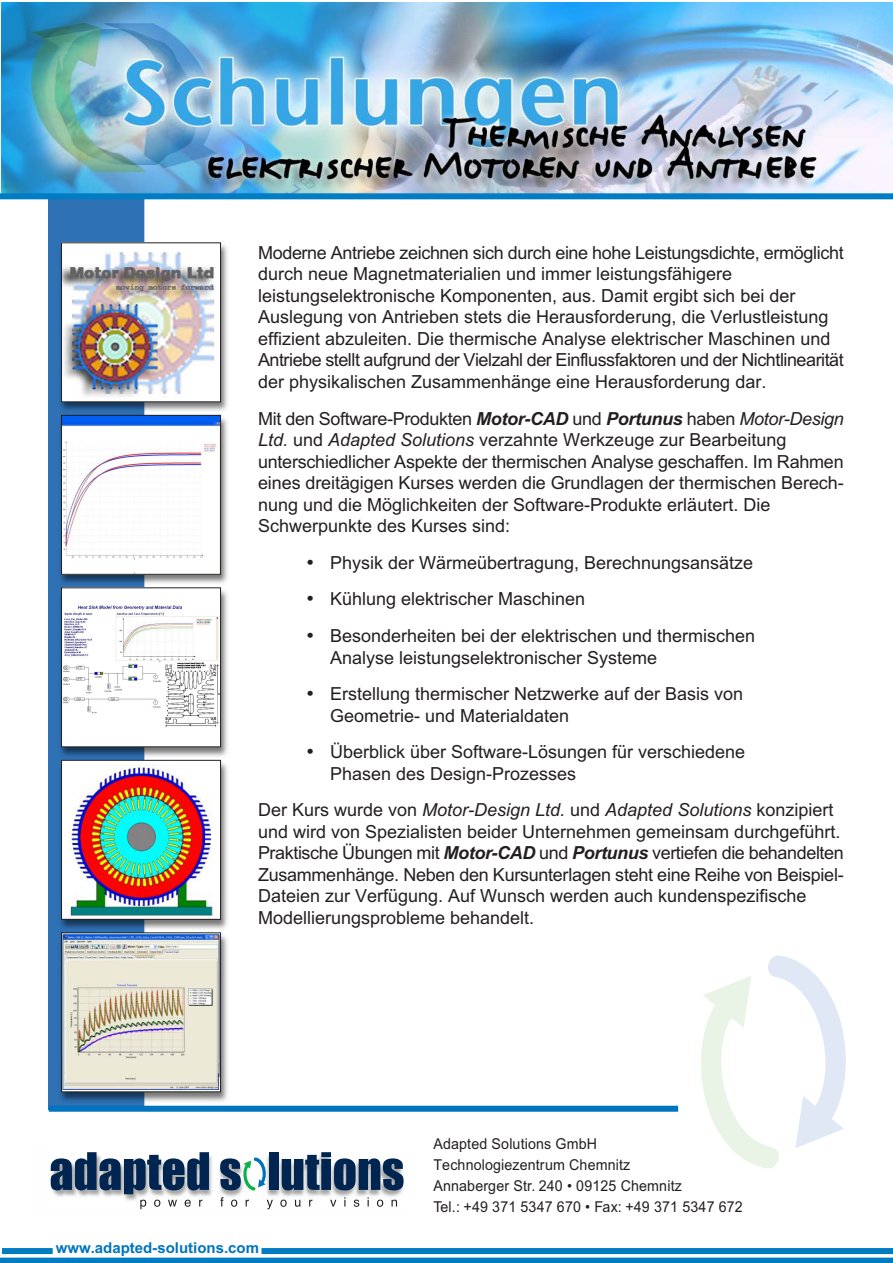
<style>
.page{position:relative;width:893px;height:1263px;background:#fff}
.page>*{position:absolute;margin:0;border:0;box-sizing:border-box;transform-origin:0 0}
.t1{font:18px/21.6px "Arial";color:#231f20}
.t2{font:15px/21px "Arial";letter-spacing:.01em;color:#231f20;scale:.95 1}
.t3{font:700 15px "Arial";color:#0074be}
.s1{font-weight:700;font-style:italic}
.s2{font-style:italic}
</style>
<div class="page">
<img style="left:48px;top:199px;width:212px;height:910px">
<img style="left:1px;top:3px;width:891px;height:190px">
<div style="left:0;top:193px;width:892px;height:6px;background:#007cc2"></div>
<div style="left:0;top:1258px;width:892px;height:5px;background:#007cc2"></div>
<div style="left:49px;top:1106px;width:629px;height:6px;background:#0074be"></div>
<img style="left:50px;top:1152px;width:353px;height:58px">
<svg style="left:140px;top:1200px;width:6px;height:9px"></svg>
<svg style="left:154px;top:1200px;width:6px;height:7px"></svg>
<svg style="left:168px;top:1200px;width:9px;height:7px"></svg>
<svg style="left:185px;top:1200px;width:6px;height:7px"></svg>
<svg style="left:199px;top:1200px;width:3px;height:7px"></svg>
<svg style="left:220px;top:1197px;width:3px;height:10px"></svg>
<svg style="left:231px;top:1200px;width:6px;height:7px"></svg>
<svg style="left:246px;top:1200px;width:3px;height:7px"></svg>
<svg style="left:267px;top:1200px;width:6px;height:9px"></svg>
<svg style="left:280px;top:1200px;width:7px;height:7px"></svg>
<svg style="left:295px;top:1200px;width:5px;height:7px"></svg>
<svg style="left:309px;top:1200px;width:3px;height:7px"></svg>
<svg style="left:330px;top:1200px;width:6px;height:7px"></svg>
<svg style="left:354px;top:1200px;width:5px;height:7px"></svg>
<svg style="left:377px;top:1200px;width:6px;height:7px"></svg>
<svg style="left:391px;top:1200px;width:6px;height:7px"></svg>
<svg style="left:51px;top:1152px;width:158px;height:42px"></svg>
<div style="left:269px;top:1152px;width:9px;height:38px;background:#002551"></div>
<svg style="left:282px;top:1152px;width:122px;height:38px"></svg>
<svg style="left:220px;top:1157px;width:49px;height:34px"></svg>
<svg style="left:701px;top:955px;width:145px;height:214px"></svg>
<div style="left:261px;top:1248px;width:631px;height:6px;background:#007cc2"></div>
<div style="left:2px;top:1248px;width:51px;height:6px;background:#007cc2"></div>
<img style="left:63px;top:244px;width:156px;height:156px">
<div style="left:61px;top:242px;width:160px;height:160px;border:1px solid #231f20"></div>
<img style="left:63px;top:417px;width:156px;height:156px">
<div style="left:61px;top:415px;width:160px;height:160px;border:1px solid #231f20"></div>
<img style="left:63px;top:589px;width:156px;height:156px">
<div style="left:61px;top:587px;width:160px;height:160px;border:1px solid #231f20"></div>
<div style="left:62px;top:760px;width:158px;height:159px;background:#fff"></div>
<img style="left:63px;top:765px;width:150px;height:152px">
<div style="left:61px;top:760px;width:160px;height:160px;border:1px solid #231f20"></div>
<img style="left:63px;top:934px;width:156px;height:156px">
<div style="left:61px;top:932px;width:160px;height:160px;border:1px solid #231f20"></div>
<p class="t1" style="left:258px;top:243px;width:587px">Moderne Antriebe zeichnen sich durch eine hohe Leistungsdichte, ermöglicht durch neue Magnetmaterialien und immer leistungsfähigere leistungselektronische Komponenten, aus. Damit ergibt sich bei der Auslegung von Antrieben stets die Herausforderung, die Verlustleistung effizient abzuleiten. Die thermische Analyse elektrischer Maschinen und Antriebe stellt aufgrund der Vielzahl der Einflussfaktoren und der Nichtlinearität der physikalischen Zusammenhänge eine Herausforderung dar.</p>
<p class="t1" style="left:258px;top:409px;width:587px">Mit den Software-Produkten <span class="s1">Motor-CAD</span> und <span class="s1">Portunus</span> haben <span class="s2">Motor-Design Ltd.</span> und <span class="s2">Adapted Solutions</span> verzahnte Werkzeuge zur Bearbeitung unterschiedlicher Aspekte der thermischen Analyse geschaffen. Im Rahmen eines dreitägigen Kurses werden die Grundlagen der thermischen Berech&shy;nung und die Möglichkeiten der Software-Produkte erläutert. Die Schwerpunkte des Kurses sind:</p>
<p class="t1" style="left:306px;top:554px;width:449px">• Physik der Wärmeübertragung, Berechnungsansätze</p>
<p class="t1" style="left:306px;top:590px;width:281px">• Kühlung elektrischer Maschinen</p>
<p class="t1" style="left:330px;top:627px;width:427px;text-indent:-24px">• Besonderheiten bei der elektrischen und thermischen<br>Analyse leistungselektronischer Systeme</p>
<p class="t1" style="left:330px;top:685px;width:415px;text-indent:-24px">• Erstellung thermischer Netzwerke auf der Basis von<br>Geometrie- und Materialdaten</p>
<p class="t1" style="left:330px;top:743px;width:417px;text-indent:-24px">• Überblick über Software-Lösungen für verschiedene<br>Phasen des Design-Prozesses</p>
<p class="t1" style="left:258px;top:801px;width:587px">Der Kurs wurde von <span class="s2">Motor-Design Ltd.</span> und <span class="s2">Adapted Solutions</span> konzipiert und wird von Spezialisten beider Unternehmen gemeinsam durchgeführt.<br>Praktische Übungen mit <span class="s1">Motor-CAD</span> und <span class="s1">Portunus</span> vertiefen die behandelten Zusammenhänge. Neben den Kursunterlagen steht eine Reihe von Beispiel-Dateien zur Verfügung. Auf Wunsch werden auch kundenspezifische Modellierungsprobleme behandelt.</p>
<p class="t3" style="left:56px;top:1243px;width:205px">www.adapted-solutions.com</p>
<p class="t2" style="left:433px;top:1134px;width:327px">Adapted Solutions GmbH<br>Technologiezentrum Chemnitz<br>Annaberger Str. 240 • 09125 Chemnitz<br>Tel.: +49 371 5347 670 • Fax: +49 371 5347 672</p>
</div>
